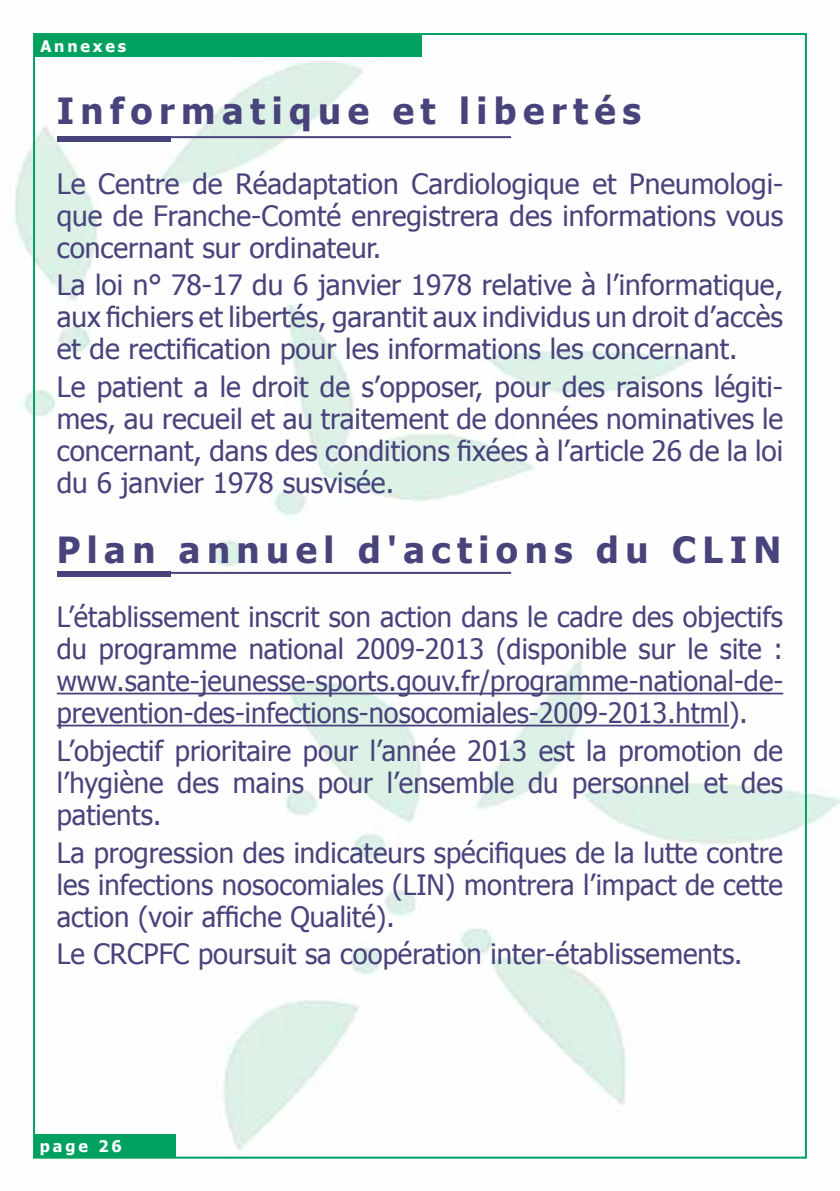
<style>
.page{position:relative;width:840px;height:1191px;background:#fff}
.page>*{position:absolute;margin:0;border:0;box-sizing:border-box;transform-origin:0 0}
.t1{font:700 36px "Tahoma";letter-spacing:.18em;color:#48447b}
.t2{font:28px/32px "Tahoma";color:#48447b;text-align:justify}
.t3{font:700 16px "Tahoma";letter-spacing:.18em;color:#fff}
</style>
<div class="page">
<img style="left:14px;top:33px;width:825px;height:1126px">
<hr style="left:57px;top:692px;width:725px;height:2px;background:#48447b">
<hr style="left:57px;top:724px;width:671px;height:2px;background:#48447b">
<hr style="left:57px;top:136px;width:454px;height:2px;background:#48447b">
<div style="left:57px;top:136px;width:113px;height:5px;background:#48447b"></div>
<hr style="left:57px;top:572px;width:454px;height:2px;background:#48447b">
<div style="left:57px;top:572px;width:113px;height:5px;background:#48447b"></div>
<div style="left:34px;top:1134px;width:142px;height:22px;background:#00a160"></div>
<div style="left:34px;top:34px;width:387px;height:22px;background:#00a160"></div>
<p class="t3" style="left:40px;top:34px;width:87px">Annexes</p>
<p class="t1" style="left:57px;top:86px;width:585px">Informatique et libertés</p>
<p class="t2" style="left:57px;top:166px;width:727px">Le Centre de Réadaptation Cardiologique et Pneumologi&shy;que de Franche-Comté enregistrera des informations vous concernant sur ordinateur.</p>
<p class="t2" style="left:57px;top:268px;width:727px">La loi n° 78-17 du 6 janvier 1978 relative à l’informatique, aux fichiers et libertés, garantit aux individus un droit d’accès et de rectification pour les informations les concernant.</p>
<p class="t2" style="left:57px;top:369px;width:727px">Le patient a le droit de s’opposer, pour des raisons légiti&shy;mes, au recueil et au traitement de données nominatives le concernant, dans des conditions fixées à l’article 26 de la loi du 6 janvier 1978 susvisée.</p>
<p class="t1" style="left:57px;top:525px;width:725px">Plan annuel d'actions du CLIN</p>
<p class="t2" style="left:57px;top:600px;width:727px">L’établissement inscrit son action dans le cadre des objectifs du programme national 2009-2013 (disponible sur le site : www.sante-jeunesse-sports.gouv.fr/programme-national-de&shy;prevention-des-infections-nosocomiales-2009-2013.html).</p>
<p class="t2" style="left:57px;top:733px;width:727px">L’objectif prioritaire pour l’année 2013 est la promotion de l’hygiène des mains pour l’ensemble du personnel et des patients.</p>
<p class="t2" style="left:57px;top:835px;width:727px">La progression des indicateurs spécifiques de la lutte contre les infections nosocomiales (LIN) montrera l’impact de cette action (voir affiche Qualité).</p>
<p class="t2" style="left:57px;top:937px;width:687px">Le CRCPFC poursuit sa coopération inter-établissements.</p>
<p class="t3" style="left:40px;top:1134px;width:83px">page 26</p>
</div>
